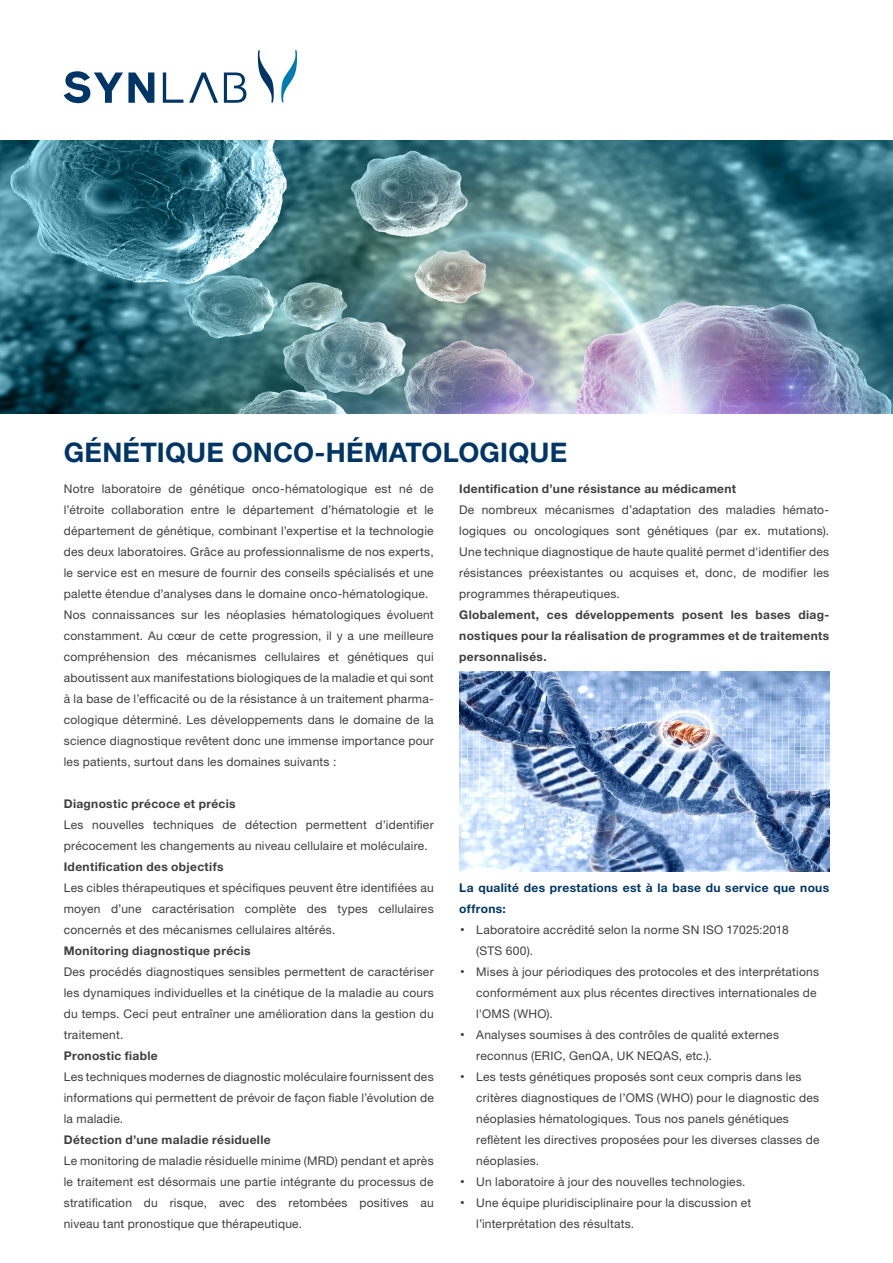
<style>
.page{position:relative;width:893px;height:1263px;background:#fff}
.page>*{position:absolute;margin:0;border:0;box-sizing:border-box;transform-origin:0 0}
.Haupttitel{font:700 27px "Helvetica Neue LT Std";letter-spacing:.005em;color:#003667}
.Lauftext{font:12px/21px "Helvetica Neue LT Std";letter-spacing:.02em;color:#3e3e3f;text-align:justify}
.Lauftext-2{font:700 12px/21px "Helvetica Neue LT Std";letter-spacing:.03em;color:#3e3e3f;text-align:justify}
.Lauftext_Fett{font:700 12px "Helvetica Neue LT Std";letter-spacing:.03em;color:#3e3e3f}
.Lauftext_Fett-2{font:700 12px/21px "Helvetica Neue LT Std";letter-spacing:.025em;color:#003667}
.s1{font-size:24px}
</style>
<div class="page">
<svg style="left:258px;top:50px;width:16px;height:53px"></svg>
<svg style="left:281px;top:50px;width:16px;height:53px"></svg>
<svg style="left:163px;top:72px;width:20px;height:31px"></svg>
<svg style="left:224px;top:72px;width:22px;height:31px"></svg>
<svg style="left:64px;top:71px;width:90px;height:32px"></svg>
<svg style="left:189px;top:72px;width:29px;height:31px"></svg>
<img style="left:0;top:140px;width:893px;height:273px">
<img style="left:459px;top:672px;width:370px;height:199px">
<p class="Haupttitel" style="left:64px;top:435px;width:505px">GÉNÉTIQUE ONCO-HÉMATOLOGIQUE</p>
<p class="Lauftext" style="left:64px;top:478px;width:371px">Notre laboratoire de génétique onco-hématologique est né de l’étroite collaboration entre le département d’hématologie et le département de génétique, combinant l’expertise et la technologie des deux laboratoires. Grâce au professionnalisme de nos experts, le service est en mesure de fournir des conseils spécialisés et une palette étendue d’analyses dans le domaine onco-hématologique.</p>
<p class="Lauftext" style="left:64px;top:604px;width:371px">Nos connaissances sur les néoplasies hématologiques évoluent constamment. Au cœur de cette progression, il y a une meilleure compréhension des mécanismes cellulaires et génétiques qui aboutissent aux manifestations biologiques de la maladie et qui sont à la base de l’efficacité ou de la résistance à un traitement pharma&shy;cologique déterminé. Les développements dans le domaine de la science diagnostique revêtent donc une immense importance pour les patients, surtout dans les domaines suivants :</p>
<p class="Lauftext_Fett" style="left:64px;top:797px;width:173px">Diagnostic précoce et précis</p>
<p class="Lauftext" style="left:64px;top:814px;width:371px">Les nouvelles techniques de détection permettent d’identifier précocement les changements au niveau cellulaire et moléculaire.</p>
<p class="Lauftext_Fett" style="left:64px;top:860px;width:161px">Identification des objectifs</p>
<p class="Lauftext" style="left:64px;top:877px;width:371px">Les cibles thérapeutiques et spécifiques peuvent être identifiées au moyen d’une caractérisation complète des types cellulaires concernés et des mécanismes cellulaires altérés.</p>
<p class="Lauftext_Fett" style="left:64px;top:944px;width:188px">Monitoring diagnostique précis</p>
<p class="Lauftext" style="left:64px;top:961px;width:371px">Des procédés diagnostiques sensibles permettent de caractériser les dynamiques individuelles et la cinétique de la maladie au cours du temps. Ceci peut entraîner une amélioration dans la gestion du traitement.</p>
<p class="Lauftext_Fett" style="left:64px;top:1049px;width:96px">Pronostic fiable</p>
<p class="Lauftext" style="left:64px;top:1066px;width:371px">Les techniques modernes de diagnostic moléculaire fournissent des informations qui permettent de prévoir de façon fiable l’évolution de la maladie.</p>
<p class="Lauftext_Fett" style="left:64px;top:1133px;width:208px">Détection d’une maladie résiduelle</p>
<p class="Lauftext" style="left:64px;top:1150px;width:371px">Le monitoring de maladie résiduelle minime (MRD) pendant et après le traitement est désormais une partie intégrante du processus de stratification du risque, avec des retombées positives au niveau tant pronostique que thérapeutique.</p>
<p class="Lauftext-2" style="left:459px;top:478px;width:278px">Identification d’une résistance au médicament</p>
<p class="Lauftext" style="left:459px;top:499px;width:371px">De nombreux mécanismes d’adaptation des maladies hémato&shy;logiques ou oncologiques sont génétiques (par ex. mutations).<br>Une technique diagnostique de haute qualité permet d'identifier des résistances préexistantes ou acquises et, donc, de modifier les programmes thérapeutiques.</p>
<p class="Lauftext-2" style="left:459px;top:604px;width:371px">Globalement, ces développements posent les bases diag&shy;nostiques pour la réalisation de programmes et de traitements personnalisés.</p>
<p class="Lauftext_Fett-2" style="left:459px;top:877px;width:371px">La qualité des prestations est à la base du service que nous offrons:</p>
<p class="Lauftext" style="left:476px;top:919px;width:314px;text-indent:-17px"><span class="s1">·</span> Laboratoire accrédité selon la norme SN ISO 17025:2018 (STS 600).</p>
<p class="Lauftext" style="left:476px;top:961px;width:344px;text-align:left;text-indent:-17px"><span class="s1">·</span> Mises à jour périodiques des protocoles et des interprétations conformément aux plus récentes directives internationales de l'OMS (WHO).</p>
<p class="Lauftext" style="left:476px;top:1024px;width:304px;text-indent:-17px"><span class="s1">·</span> Analyses soumises à des contrôles de qualité externes reconnus (ERIC, GenQA, UK NEQAS, etc.).</p>
<p class="Lauftext" style="left:476px;top:1066px;width:345px;text-align:left;text-indent:-17px"><span class="s1">·</span> Les tests génétiques proposés sont ceux compris dans les critères diagnostiques de l’OMS (WHO) pour le diagnostic des néoplasies hématologiques. Tous nos panels génétiques reflètent les directives proposées pour les diverses classes de néoplasies.</p>
<p class="Lauftext" style="left:459px;top:1171px;width:288px"><span class="s1">·</span> Un laboratoire à jour des nouvelles technologies.</p>
<p class="Lauftext" style="left:476px;top:1192px;width:277px;text-indent:-17px"><span class="s1">·</span> Une équipe pluridisciplinaire pour la discussion et l’interprétation des résultats.</p>
</div>
